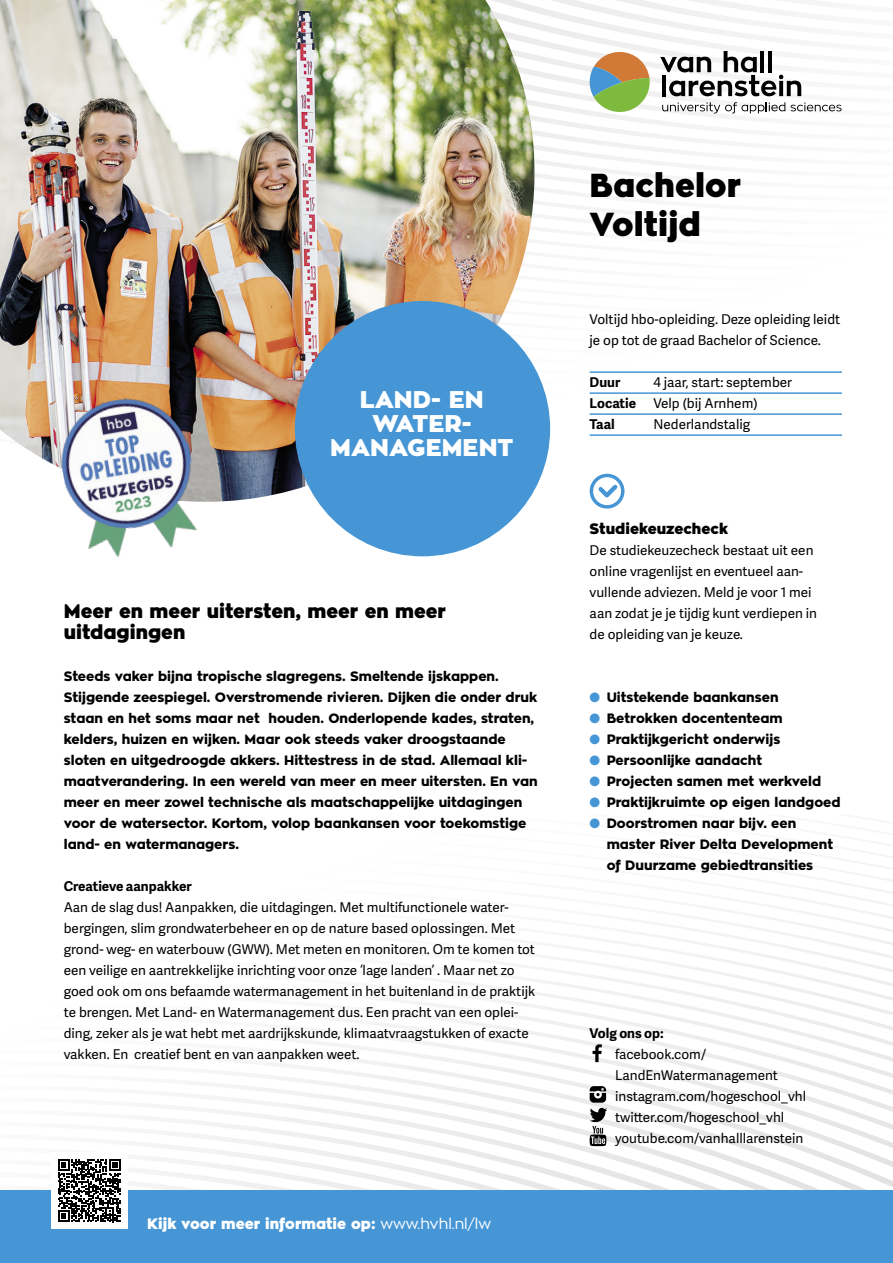
<style>
.page{position:relative;width:893px;height:1263px;background:#fff}
.page>*{position:absolute;margin:0;border:0;box-sizing:border-box;transform-origin:0 0}
.t1{font:900 33px/39px "Zona Pro";color:#000}
.t2{font:900 24px/24px "Zona Pro";color:#fff;text-align:center}
.t3{font:900 19.5px/21px "Zona Pro";color:#000}
.t4{font:900 15px "Zona Pro";color:#fff}
.t5{font:900 15px "Zona Pro";color:#000}
.t6{font:13.5px/21px "Adelle Sans";color:#000}
.t7{font:800 13.5px/21px "Zona Pro";color:#000}
.t8{font:700 13.5px "Adelle Sans";color:#000}
.s1{font-weight:400}
.s2{color:#4696d6}
</style>
<div class="page">
<svg style="left:494px;top:1173px;width:399px;height:18px"></svg>
<svg style="left:135px;top:1153px;width:758px;height:20px"></svg>
<svg style="left:143px;top:1134px;width:750px;height:19px"></svg>
<svg style="left:151px;top:1116px;width:742px;height:18px"></svg>
<svg style="left:166px;top:1099px;width:727px;height:17px"></svg>
<svg style="left:184px;top:1082px;width:709px;height:17px"></svg>
<svg style="left:226px;top:1066px;width:667px;height:16px"></svg>
<svg style="left:250px;top:1050px;width:643px;height:16px"></svg>
<svg style="left:298px;top:1034px;width:595px;height:16px"></svg>
<svg style="left:322px;top:1019px;width:571px;height:15px"></svg>
<svg style="left:373px;top:1004px;width:520px;height:15px"></svg>
<svg style="left:399px;top:990px;width:494px;height:14px"></svg>
<svg style="left:452px;top:976px;width:441px;height:14px"></svg>
<svg style="left:478px;top:962px;width:415px;height:14px"></svg>
<svg style="left:533px;top:948px;width:360px;height:14px"></svg>
<svg style="left:561px;top:935px;width:332px;height:13px"></svg>
<svg style="left:616px;top:922px;width:277px;height:13px"></svg>
<svg style="left:645px;top:909px;width:248px;height:13px"></svg>
<svg style="left:702px;top:897px;width:191px;height:12px"></svg>
<svg style="left:534px;top:114px;width:218px;height:14px"></svg>
<svg style="left:534px;top:128px;width:210px;height:18px"></svg>
<svg style="left:534px;top:146px;width:194px;height:18px"></svg>
<svg style="left:534px;top:164px;width:177px;height:17px"></svg>
<svg style="left:534px;top:181px;width:135px;height:16px"></svg>
<svg style="left:534px;top:0;width:308px;height:114px"></svg>
<img style="left:0;top:0;width:534px;height:366px">
<svg style="left:592px;top:1044px;width:10px;height:18px"></svg>
<svg style="left:590px;top:1086px;width:17px;height:60px"></svg>
<svg style="left:0;top:366px;width:842px;height:190px"></svg>
<div style="left:295px;top:301px;width:255px;height:255px;background:#4696d6;border-radius:50%"></div>
<div style="left:0;top:1191px;width:893px;height:72px;background:#4696d6"></div>
<svg style="left:0;top:1159px;width:494px;height:70px"></svg>
<img style="left:52px;top:389px;width:154px;height:168px">
<h2 class="t2" style="left:330px;top:388px;width:185px">LAND- EN<br>WATER-<br>MANAGEMENT</h2>
<h3 class="t3" style="left:64px;top:601px;width:384px">Meer en meer uitersten, meer en meer uitdagingen</h3>
<p class="t7" style="left:64px;top:666px;width:475px">Steeds vaker bijna tropische slagregens. Smeltende ijskappen.<br>Stijgende zeespiegel. Overstromende rivieren. Dijken die onder druk staan en het soms maar net houden. Onderlopende kades, straten, kelders, huizen en wijken. Maar ook steeds vaker droogstaande sloten en uitgedroogde akkers. Hittestress in de stad. Allemaal kli&shy;maatverandering. In een wereld van meer en meer uitersten. En van meer en meer zowel technische als maatschappelijke uitdagingen voor de watersector. Kortom, volop baankansen voor toekomstige land- en watermanagers.</p>
<p class="t8" style="left:64px;top:876px;width:130px">Creatieve aanpakker</p>
<p class="t6" style="left:64px;top:896px;width:473px">Aan de slag dus! Aanpakken, die uitdagingen. Met multifunctionele water&shy;bergingen, slim grondwaterbeheer en op de nature based oplossingen. Met grond- weg- en waterbouw (GWW). Met meten en monitoren. Om te komen tot een veilige en aantrekkelijke inrichting voor onze ‘lage landen’ . Maar net zo goed ook om ons befaamde watermanagement in het buitenland in de praktijk te brengen. Met Land- en Watermanagement dus. Een pracht van een oplei&shy;ding, zeker als je wat hebt met aardrijkskunde, klimaatvraagstukken of exacte vakken. En creatief bent en van aanpakken weet.</p>
<p class="t4" style="left:147px;top:1214px;width:345px">Kijk voor meer informatie op: <span class="s1">www.hvhl.nl/lw</span></p>
<h1 class="t1" style="left:590px;top:167px;width:153px">Bachelor<br>Voltijd</h1>
<p class="t6" style="left:590px;top:308px;width:252px">Voltijd hbo-opleiding. Deze opleiding leidt je op tot de graad Bachelor of Science.</p>
<p class="t8" style="left:590px;top:372px;width:32px">Duur</p>
<p class="t6" style="left:653px;top:371px;width:140px">4 jaar, start: september</p>
<p class="t8" style="left:590px;top:393px;width:48px">Locatie</p>
<p class="t6" style="left:653px;top:392px;width:106px">Velp (bij Arnhem)</p>
<p class="t8" style="left:590px;top:414px;width:27px">Taal</p>
<p class="t6" style="left:653px;top:413px;width:98px">Nederlandstalig</p>
<p class="t5" style="left:590px;top:519px;width:140px">Studiekeuzecheck</p>
<p class="t6" style="left:590px;top:539px;width:229px">De studiekeuzecheck bestaat uit een online vragenlijst en eventueel aan&shy;vullende adviezen. Meld je voor 1 mei aan zodat je je tijdig kunt verdiepen in de opleiding van je keuze.</p>
<p class="t7" style="left:590px;top:687px;width:190px"><span class="s2">●</span> Uitstekende baankansen</p>
<p class="t7" style="left:590px;top:708px;width:194px"><span class="s2">●</span> Betrokken docententeam</p>
<p class="t7" style="left:590px;top:729px;width:192px"><span class="s2">●</span> Praktijkgericht onderwijs</p>
<p class="t7" style="left:590px;top:750px;width:174px"><span class="s2">●</span> Persoonlijke aandacht</p>
<p class="t7" style="left:590px;top:771px;width:233px"><span class="s2">●</span> Projecten samen met werkveld</p>
<p class="t7" style="left:590px;top:792px;width:252px"><span class="s2">●</span> Praktijkruimte op eigen landgoed</p>
<p class="t7" style="left:607px;top:813px;width:228px;text-indent:-17px"><span class="s2">●</span> Doorstromen naar bijv. een master River Delta Development of Duurzame gebiedtransities</p>
<p class="t8" style="left:590px;top:1023px;width:76px">Volg ons op:</p>
<p class="t6" style="left:615px;top:1043px;width:192px">facebook.com/<br>LandEnWatermanagement instagram.com/hogeschool_vhl twitter.com/hogeschool_vhl youtube.com/vanhalllarenstein</p>
</div>
